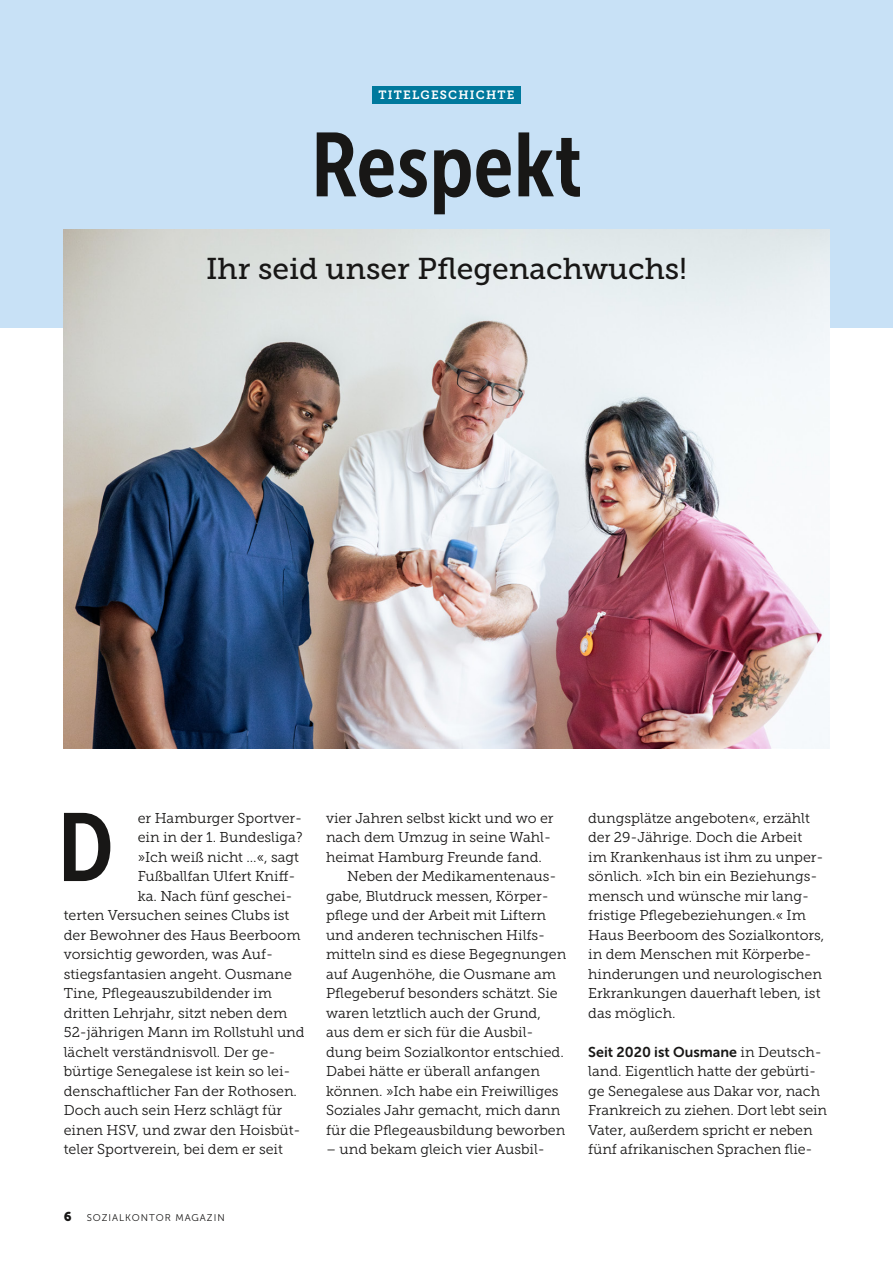
<style>
.page{position:relative;width:893px;height:1263px;background:#fff}
.page>*{position:absolute;margin:0;border:0;box-sizing:border-box;transform-origin:0 0}
.t1{font:96px "Museo Sans Cond 700";color:#181716}
.H_E_A_D_34_34{font:90px "Museo Sans Cond 700";color:#181716}
.S_U_B_L_I_N_E__Titelgeschichte{font:30px "Museo Slab 500";color:#181716}
.L_T_9_5_13_linksb{font:14.25px/19.5px "Museo Slab 300";color:#181716}
.L_T_9_5_13_linksb_Einzug{font:14.25px/19.5px "Museo Slab 300";color:#181716}
.R_U_B_R_I_K_Neg{font:12px "Museo Slab 700";letter-spacing:.1em;color:#fff}
.t2{font:9.75px "Museo Sans 300";letter-spacing:.1em;color:#181716}
.s1{font-family:"Museo Sans 700"}
.s2{font-family:"Museo Sans 900";font-size:12.75px}
</style>
<div class="page">
<div style="left:0;top:0;width:893px;height:327px;background:#c8e1f6"></div>
<img style="left:64px;top:230px;width:765px;height:518px">
<div style="left:372px;top:86px;width:149px;height:17px;background:#00799d"></div>
<p class="R_U_B_R_I_K_Neg" style="left:379px;top:88px;width:137px">TITELGESCHICHTE</p>
<p class="H_E_A_D_34_34" style="left:311px;top:115px;width:273px">Respekt</p>
<p class="S_U_B_L_I_N_E__Titelgeschichte" style="left:206px;top:252px;width:482px">Ihr seid unser Pflegenachwuchs!</p>
<p class="L_T_9_5_13_linksb" style="left:138px;top:808px;width:166px">er Hamburger Sportver-</p>
<p class="L_T_9_5_13_linksb" style="left:138px;top:828px;width:166px">ein in der 1. Bundesliga?</p>
<p class="L_T_9_5_13_linksb" style="left:138px;top:847px;width:163px">»Ich weiß nicht …«, sagt</p>
<p class="L_T_9_5_13_linksb" style="left:138px;top:867px;width:159px">Fußballfan Ulfert Kniff-</p>
<p class="L_T_9_5_13_linksb" style="left:138px;top:886px;width:156px">ka. Nach fünf geschei-</p>
<p class="L_T_9_5_13_linksb" style="left:64px;top:906px;width:227px">terten Versuchen seines Clubs ist</p>
<p class="L_T_9_5_13_linksb" style="left:64px;top:925px;width:238px">der Bewohner des Haus Beerboom</p>
<p class="L_T_9_5_13_linksb" style="left:64px;top:945px;width:211px">vorsichtig geworden, was Auf-</p>
<p class="L_T_9_5_13_linksb" style="left:64px;top:964px;width:230px">stiegsfantasien angeht. Ousmane</p>
<p class="L_T_9_5_13_linksb" style="left:64px;top:984px;width:210px">Tine, Pflegeauszubildender im</p>
<p class="L_T_9_5_13_linksb" style="left:64px;top:1003px;width:225px">dritten Lehrjahr, sitzt neben dem</p>
<p class="L_T_9_5_13_linksb" style="left:64px;top:1023px;width:242px">52-jährigen Mann im Rollstuhl und</p>
<p class="L_T_9_5_13_linksb" style="left:64px;top:1042px;width:213px">lächelt verständnisvoll. Der ge-</p>
<p class="L_T_9_5_13_linksb" style="left:64px;top:1062px;width:228px">bürtige Senegalese ist kein so lei-</p>
<p class="L_T_9_5_13_linksb" style="left:64px;top:1081px;width:235px">denschaftlicher Fan der Rothosen.</p>
<p class="L_T_9_5_13_linksb" style="left:64px;top:1101px;width:220px">Doch auch sein Herz schlägt für</p>
<p class="L_T_9_5_13_linksb" style="left:64px;top:1120px;width:238px">einen HSV, und zwar den Hoisbüt-</p>
<p class="L_T_9_5_13_linksb" style="left:64px;top:1140px;width:221px">teler Sportverein, bei dem er seit</p>
<p class="t1" style="left:58px;top:794px;width:57px">D</p>
<p class="L_T_9_5_13_linksb_Einzug" style="left:588px;top:808px;width:238px">dungsplätze angeboten«, erzählt der 29-Jährige. Doch die Arbeit im Krankenhaus ist ihm zu unper&shy;sönlich. »Ich bin ein Beziehungs&shy;mensch und wünsche mir lang&shy;fristige Pflegebeziehungen.« Im<br>Haus Beerboom des Sozialkontors, in dem Menschen mit Körperbe&shy;hinderungen und neurologischen<br>Erkrankungen dauerhaft leben, ist das möglich.</p>
<p class="L_T_9_5_13_linksb" style="left:588px;top:1042px;width:240px"><span class="s1">Seit 2020 ist Ousmane</span> in Deutsch&shy;land. Eigentlich hatte der gebürti&shy;ge Senegalese aus Dakar vor, nach Frankreich zu ziehen. Dort lebt sein Vater, außerdem spricht er neben fünf afrikanischen Sprachen flie-</p>
<p class="L_T_9_5_13_linksb" style="left:326px;top:808px;width:229px">vier Jahren selbst kickt und wo er nach dem Umzug in seine Wahl&shy;heimat Hamburg Freunde fand.</p>
<p class="L_T_9_5_13_linksb_Einzug" style="left:326px;top:867px;width:242px;text-indent:21px">Neben der Medikamentenaus&shy;gabe, Blutdruck messen, Körper&shy;pflege und der Arbeit mit Liftern und anderen technischen Hilfs&shy;mitteln sind es diese Begegnungen auf Augenhöhe, die Ousmane am<br>Pflegeberuf besonders schätzt. Sie waren letztlich auch der Grund, aus dem er sich für die Ausbil&shy;dung beim Sozialkontor entschied.<br>Dabei hätte er überall anfangen können. »Ich habe ein Freiwilliges<br>Soziales Jahr gemacht, mich dann für die Pflegeausbildung beworben</p>
<p class="L_T_9_5_13_linksb_Einzug" style="left:326px;top:1140px;width:220px">– und bekam gleich vier Ausbil-</p>
<p class="t2" style="left:64px;top:1212px;width:162px"><span class="s2">6</span> SOZIALKONTOR MAGAZIN</p>
</div>
